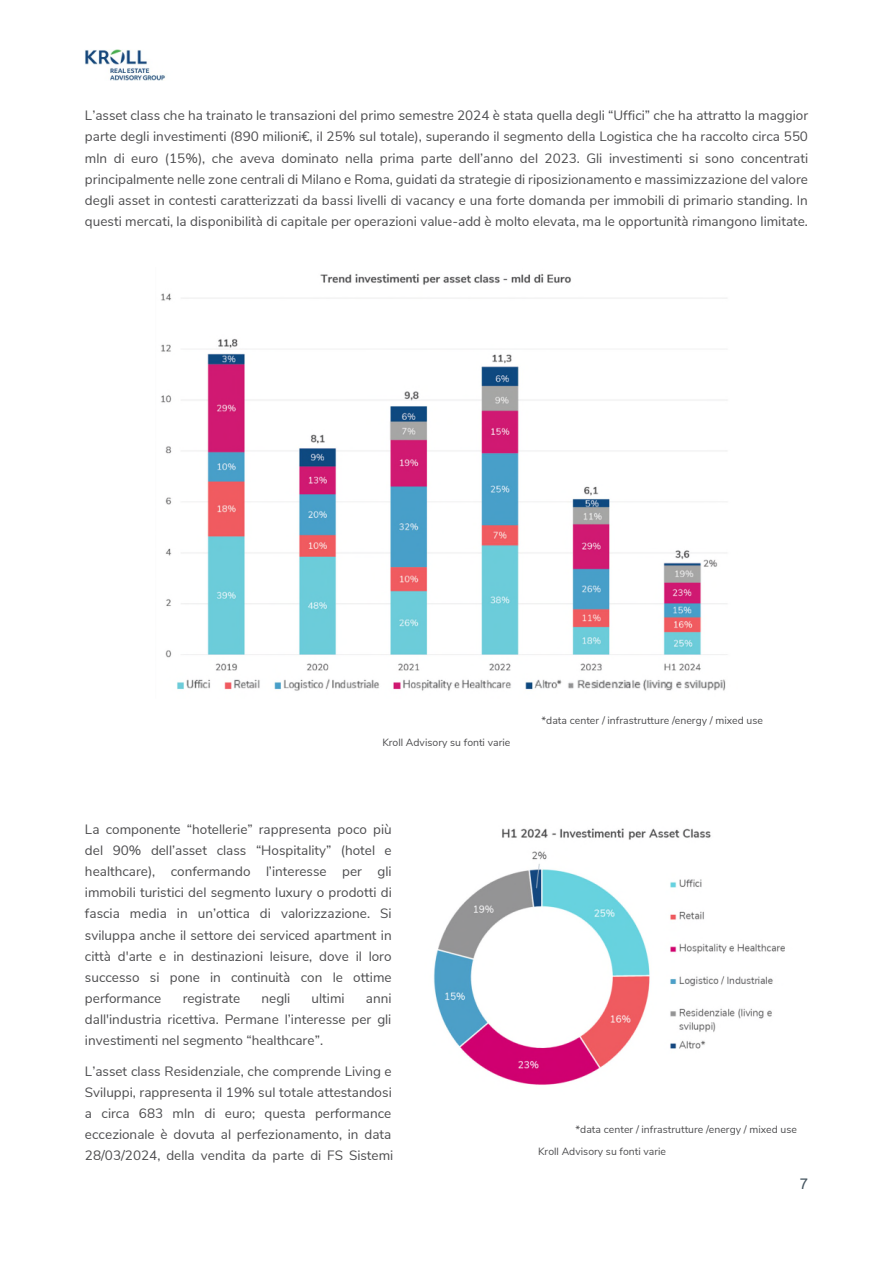
<style>
.page{position:relative;width:893px;height:1263px;background:#fff}
.page>*{position:absolute;margin:0;border:0;box-sizing:border-box;transform-origin:0 0}
.t1{font:15px "Arial";color:#455560}
.t2{font:13.5px/21.1px "Nunito Sans";color:#4d4d4f;text-align:justify}
.t3{font:10.5px "Nunito Sans";letter-spacing:.005em;color:#4d4d4f}
</style>
<div class="page">
<img style="left:85px;top:49px;width:80px;height:31px">
<img style="left:433px;top:828px;width:352px;height:257px">
<img style="left:161px;top:273px;width:566px;height:418px">
<p class="t2" style="left:85px;top:104px;width:725px">L’asset class che ha trainato le transazioni del primo semestre 2024 è stata quella degli “Uffici” che ha attratto la maggior parte degli investimenti (890 milioni€, il 25% sul totale), superando il segmento della Logistica che ha raccolto circa 550 mln di euro (15%), che aveva dominato nella prima parte dell’anno del 2023. Gli investimenti si sono concentrati principalmente nelle zone centrali di Milano e Roma, guidati da strategie di riposizionamento e massimizzazione del valore degli asset in contesti caratterizzati da bassi livelli di vacancy e una forte domanda per immobili di primario standing. In questi mercati, la disponibilità di capitale per operazioni value-add è molto elevata, ma le opportunità rimangono limitate.</p>
<p class="t3" style="left:382px;top:735px;width:129px">Kroll Advisory su fonti varie</p>
<p class="t3" style="left:541px;top:713px;width:223px">*data center / infrastrutture /energy / mixed use</p>
<p class="t2" style="left:85px;top:818px;width:308px">La componente “hotellerie” rappresenta poco più del 90% dell’asset class “Hospitality” (hotel e healthcare), confermando l’interesse per gli immobili turistici del segmento luxury o prodotti di fascia media in un’ottica di valorizzazione. Si sviluppa anche il settore dei serviced apartment in città d'arte e in destinazioni leisure, dove il loro successo si pone in continuità con le ottime performance</p>
<p class="t2" style="left:183px;top:987px;width:59px">registrate</p>
<p class="t2" style="left:262px;top:987px;width:30px">negli</p>
<p class="t2" style="left:312px;top:987px;width:35px">ultimi</p>
<p class="t2" style="left:85px;top:987px;width:308px;text-indent:281px">anni dall'industria ricettiva. Permane l’interesse per gli investimenti nel segmento “healthcare”.</p>
<p class="t2" style="left:85px;top:1060px;width:310px;text-align:left">L’asset class Residenziale, che comprende Living e Sviluppi, rappresenta il 19% sul totale attestandosi a circa 683 mln di euro; questa performance eccezionale è dovuta al perfezionamento, in data 28/03/2024, della vendita da parte di FS Sistemi</p>
<p class="t3" style="left:575px;top:1122px;width:223px">*data center / infrastrutture /energy / mixed use</p>
<p class="t3" style="left:538px;top:1144px;width:129px">Kroll Advisory su fonti varie</p>
<p class="t1" style="left:800px;top:1176px;width:10px">7</p>
</div>
